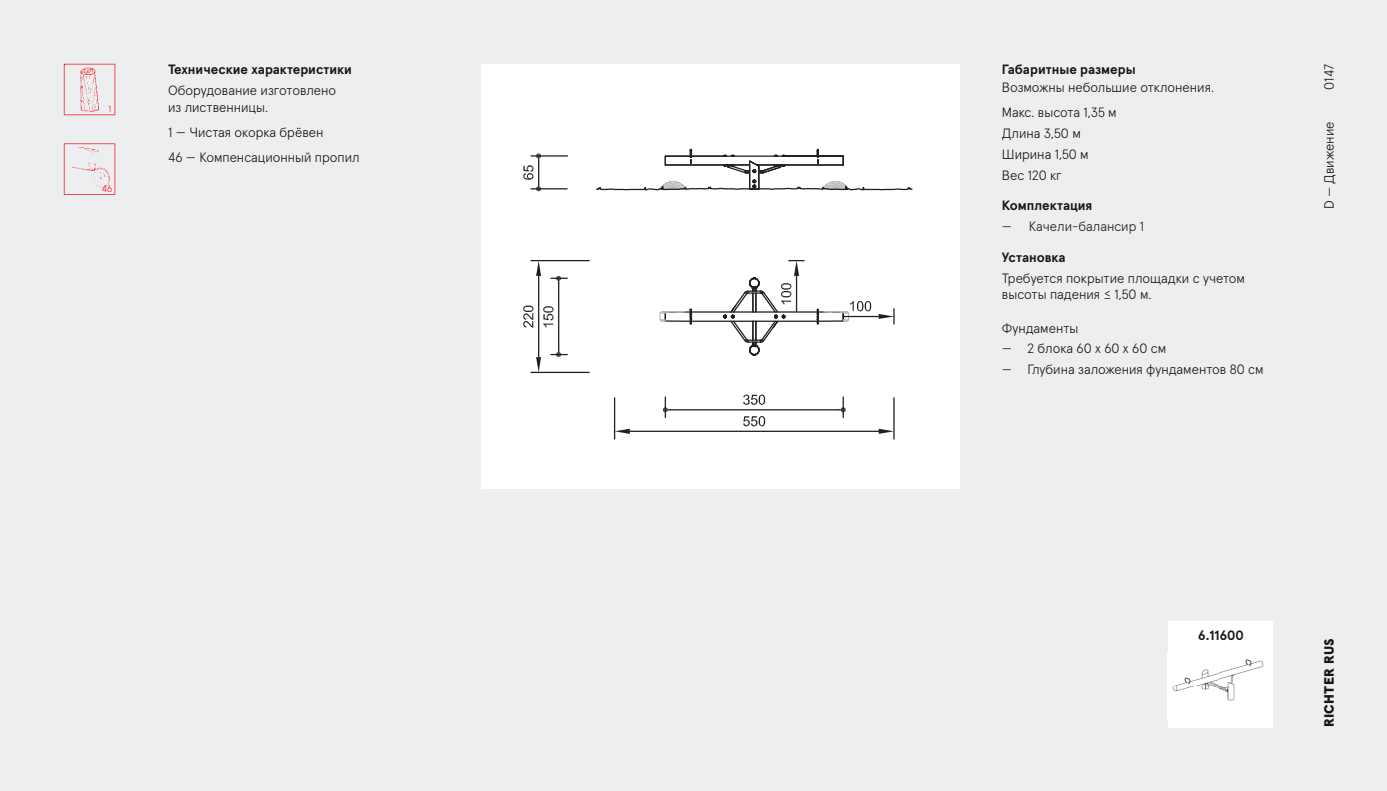
<style>
.page{position:relative;width:1387px;height:791px;background:#fff}
.page>*{position:absolute;margin:0;border:0;box-sizing:border-box;transform-origin:0 0}
.t1{font:300 13.5px/16.5px "Apercu Pro";color:#171715}
.t2{font:700 13.5px "Apercu Pro";color:#171715}
.t3{font:300 13.5px "Apercu Pro";color:#231f20}
.t4{font:900 13.5px "Apercu Pro";letter-spacing:.015em;color:#171715}
.t5{font:300 10.05px "Apercu Pro";color:#ee1c28}
.t6{font:300 9px "Apercu Pro";color:#ee1c28}
</style>
<div class="page">
<div style="left:13px;top:0;width:1373px;height:791px;background:#edeeef"></div>
<div style="left:0;top:0;width:13px;height:791px;background:#edeeef"></div>
<div style="left:480px;top:64px;width:479px;height:424px;background:#fff"></div>
<hr style="left:691px;top:311px;width:126px;height:2px;background:#231f20">
<hr style="left:691px;top:321px;width:126px;height:1px;background:#231f20">
<svg style="left:659px;top:309px;width:33px;height:16px"></svg>
<hr style="left:664px;top:397px;width:2px;height:20px;background:#231f20">
<hr style="left:670px;top:409px;width:168px;height:1px;background:#231f20">
<svg style="left:662px;top:407px;width:8px;height:5px"></svg>
<svg style="left:838px;top:397px;width:7px;height:20px"></svg>
<svg style="left:743px;top:394px;width:22px;height:11px"></svg>
<hr style="left:558px;top:283px;width:1px;height:66px;background:#231f20">
<svg style="left:551px;top:276px;width:16px;height:7px"></svg>
<svg style="left:551px;top:349px;width:16px;height:8px"></svg>
<svg style="left:543px;top:306px;width:10px;height:21px"></svg>
<hr style="left:843px;top:316px;width:35px;height:1px;background:#231f20">
<svg style="left:878px;top:309px;width:16px;height:15px"></svg>
<svg style="left:815px;top:301px;width:56px;height:24px"></svg>
<svg style="left:722px;top:260px;width:82px;height:96px"></svg>
<hr style="left:614px;top:398px;width:1px;height:41px;background:#231f20">
<hr style="left:893px;top:398px;width:1px;height:41px;background:#231f20">
<hr style="left:629px;top:431px;width:249px;height:1px;background:#231f20">
<svg style="left:615px;top:429px;width:14px;height:5px"></svg>
<svg style="left:878px;top:429px;width:15px;height:5px"></svg>
<svg style="left:743px;top:416px;width:22px;height:10px"></svg>
<hr style="left:531px;top:260px;width:58px;height:1px;background:#231f20">
<hr style="left:531px;top:372px;width:58px;height:1px;background:#231f20">
<hr style="left:538px;top:276px;width:1px;height:81px;background:#231f20">
<svg style="left:536px;top:261px;width:5px;height:15px"></svg>
<svg style="left:536px;top:357px;width:5px;height:15px"></svg>
<svg style="left:523px;top:306px;width:10px;height:22px"></svg>
<hr style="left:531px;top:188px;width:36px;height:1px;background:#231f20">
<hr style="left:531px;top:155px;width:36px;height:2px;background:#231f20">
<svg style="left:523px;top:153px;width:18px;height:38px"></svg>
<svg style="left:596px;top:148px;width:317px;height:43px"></svg>
<div style="left:1167px;top:621px;width:104px;height:106px;background:#fff"></div>
<img style="left:1172px;top:659px;width:92px;height:42px">
<svg style="left:64px;top:64px;width:51px;height:51px"></svg>
<img style="left:78px;top:66px;width:24px;height:47px">
<svg style="left:64px;top:143px;width:51px;height:52px"></svg>
<img style="left:70px;top:146px;width:40px;height:42px">
<p class="t6" style="left:108px;top:102px;width:4px">1</p>
<p class="t5" style="left:102px;top:181px;width:12px">46</p>
<p class="t2" style="left:168px;top:59px;width:185px">Технические характеристики</p>
<p class="t1" style="left:168px;top:81px;width:170px">Оборудование изготовлено из лиственницы.</p>
<p class="t1" style="left:168px;top:118px;width:193px;line-height:25px">1 — Чистая окорка брёвен<br>46 — Компенсационный пропил</p>
<p class="t2" style="left:1001px;top:59px;width:135px">Габаритные размеры</p>
<p class="t1" style="left:1001px;top:74px;width:213px;line-height:25px">Возможны небольшие отклонения.<br>Макс. высота 1,35 м</p>
<p class="t1" style="left:1001px;top:122px;width:88px;line-height:20.7px">Длина 3,50 м<br>Ширина 1,50 м<br>Вес 120 кг</p>
<p class="t2" style="left:1001px;top:195px;width:92px">Комплектация</p>
<p class="t3" style="left:1001px;top:216px;width:144px">— Качели-балансир 1</p>
<p class="t2" style="left:1001px;top:247px;width:65px">Установка</p>
<p class="t1" style="left:1001px;top:269px;width:244px">Требуется покрытие площадки с учетом высоты падения ≤ 1,50 м.</p>
<p class="t1" style="left:1001px;top:319px;width:78px">Фундаменты</p>
<p class="t1" style="left:1001px;top:339px;width:166px">— 2 блока 60 x 60 x 60 см</p>
<p class="t1" style="left:1001px;top:360px;width:263px">— Глубина заложения фундаментов 80 см</p>
<p class="t1" style="left:1319px;top:90px;width:27px;rotate:-90deg">0147</p>
<p class="t1" style="left:1319px;top:209px;width:89px;rotate:-90deg">D — Движение</p>
<p class="t2" style="left:1197px;top:625px;width:47px">6.11600</p>
<p class="t4" style="left:1318px;top:727px;width:90px;rotate:-90deg">RICHTER RUS</p>
</div>
